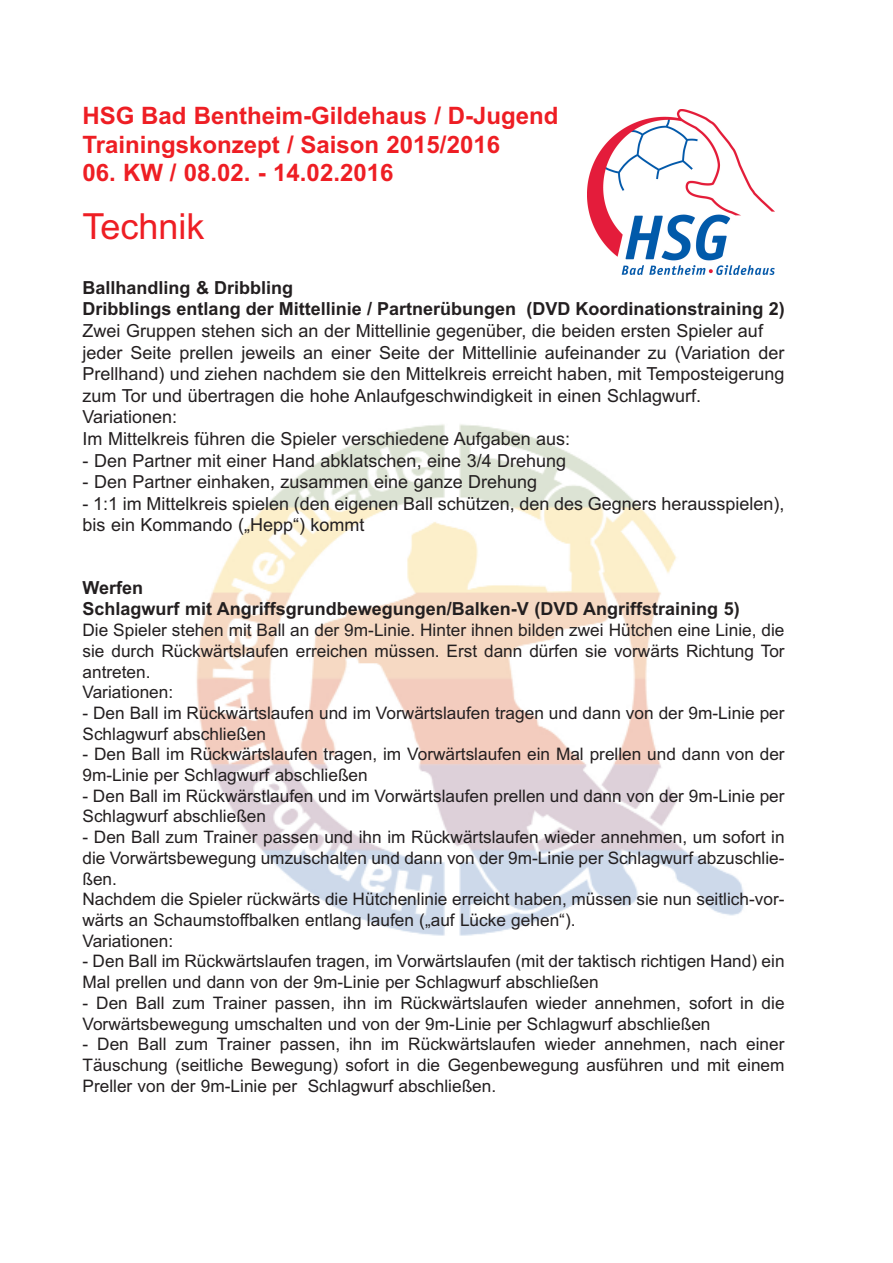
<style>
.page{position:relative;width:893px;height:1263px;background:#fff}
.page>*{position:absolute;margin:0;border:0;box-sizing:border-box;transform-origin:0 0}
.t1{font:36px "Arial";color:#ee1e24}
.t2{font:700 24px/28.8px "Arial";color:#ee1e24}
.t3{font:18px/21.6px "Arial";color:#231f20}
.t4{font:700 18px/21.6px "Arial";color:#231f20}
.t5{font:17.25px/20.7px "Arial";color:#231f20}
</style>
<div class="page">
<img style="left:196px;top:424px;width:548px;height:512px">
<img style="left:588px;top:110px;width:187px;height:165px">
<h2 class="t2" style="left:82px;top:102px;width:478px">HSG Bad Bentheim-Gildehaus / D-Jugend<br>Trainingskonzept / Saison 2015/2016</h2>
<h2 class="t2" style="left:82px;top:159px;width:312px">06. KW / 08.02. - 14.02.2016</h2>
<h1 class="t1" style="left:82px;top:203px;width:124px">Technik</h1>
<p class="t4" style="left:82px;top:277px;width:704px">Ballhandling &amp; Dribbling<br>Dribblings entlang der Mittellinie / Partnerübungen (DVD Koordinationstraining 2)</p>
<p class="t3" style="left:82px;top:320px;width:704px">Zwei Gruppen stehen sich an der Mittellinie gegenüber, die beiden ersten Spieler auf jeder Seite prellen jeweils an einer Seite der Mittellinie aufeinander zu (Variation der Prellhand) und ziehen nachdem sie den Mittelkreis erreicht haben, mit Temposteigerung zum Tor und übertragen die hohe Anlaufgeschwindigkeit in einen Schlagwurf.<br>Variationen:<br>Im Mittelkreis führen die Spieler verschiedene Aufgaben aus:</p>
<p class="t3" style="left:82px;top:450px;width:485px">- Den Partner mit einer Hand abklatschen, eine 3/4 Drehung</p>
<p class="t3" style="left:82px;top:471px;width:456px">- Den Partner einhaken, zusammen eine ganze Drehung</p>
<p class="t3" style="left:82px;top:493px;width:704px">- 1:1 im Mittelkreis spielen (den eigenen Ball schützen, den des Gegners herausspielen), bis ein Kommando („Hepp“) kommt</p>
<p class="t4" style="left:82px;top:577px;width:659px">Werfen<br>Schlagwurf mit Angriffsgrundbewegungen/Balken-V (DVD Angriffstraining 5)</p>
<p class="t5" style="left:82px;top:620px;width:704px">Die Spieler stehen mit Ball an der 9m-Linie. Hinter ihnen bilden zwei Hütchen eine Linie, die sie durch Rückwärtslaufen erreichen müssen. Erst dann dürfen sie vorwärts Richtung Tor antreten.<br>Variationen:</p>
<p class="t5" style="left:82px;top:703px;width:704px">- Den Ball im Rückwärtslaufen und im Vorwärtslaufen tragen und dann von der 9m-Linie per<br>Schlagwurf abschließen</p>
<p class="t5" style="left:82px;top:744px;width:704px">- Den Ball im Rückwärtslaufen tragen, im Vorwärtslaufen ein Mal prellen und dann von der<br>9m-Linie per Schlagwurf abschließen</p>
<p class="t5" style="left:82px;top:785px;width:704px">- Den Ball im Rückwärstlaufen und im Vorwärtslaufen prellen und dann von der 9m-Linie per<br>Schlagwurf abschließen</p>
<p class="t5" style="left:82px;top:827px;width:704px">- Den Ball zum Trainer passen und ihn im Rückwärtslaufen wieder annehmen, um sofort in die Vorwärtsbewegung umzuschalten und dann von der 9m-Linie per Schlagwurf abzuschlie&shy;ßen.<br>Nachdem die Spieler rückwärts die Hütchenlinie erreicht haben, müssen sie nun seitlich-vor&shy;wärts an Schaumstoffbalken entlang laufen („auf Lücke gehen“).<br>Variationen:</p>
<p class="t5" style="left:82px;top:951px;width:704px">- Den Ball im Rückwärtslaufen tragen, im Vorwärtslaufen (mit der taktisch richtigen Hand) ein<br>Mal prellen und dann von der 9m-Linie per Schlagwurf abschließen</p>
<p class="t5" style="left:82px;top:992px;width:704px">- Den Ball zum Trainer passen, ihn im Rückwärtslaufen wieder annehmen, sofort in die<br>Vorwärtsbewegung umschalten und von der 9m-Linie per Schlagwurf abschließen</p>
<p class="t5" style="left:82px;top:1034px;width:704px;text-align:justify">- Den Ball zum Trainer passen, ihn im Rückwärtslaufen wieder annehmen, nach einer Täuschung (seitliche Bewegung) sofort in die Gegenbewegung ausführen und mit einem Preller von der 9m-Linie per Schlagwurf abschließen.</p>
</div>
